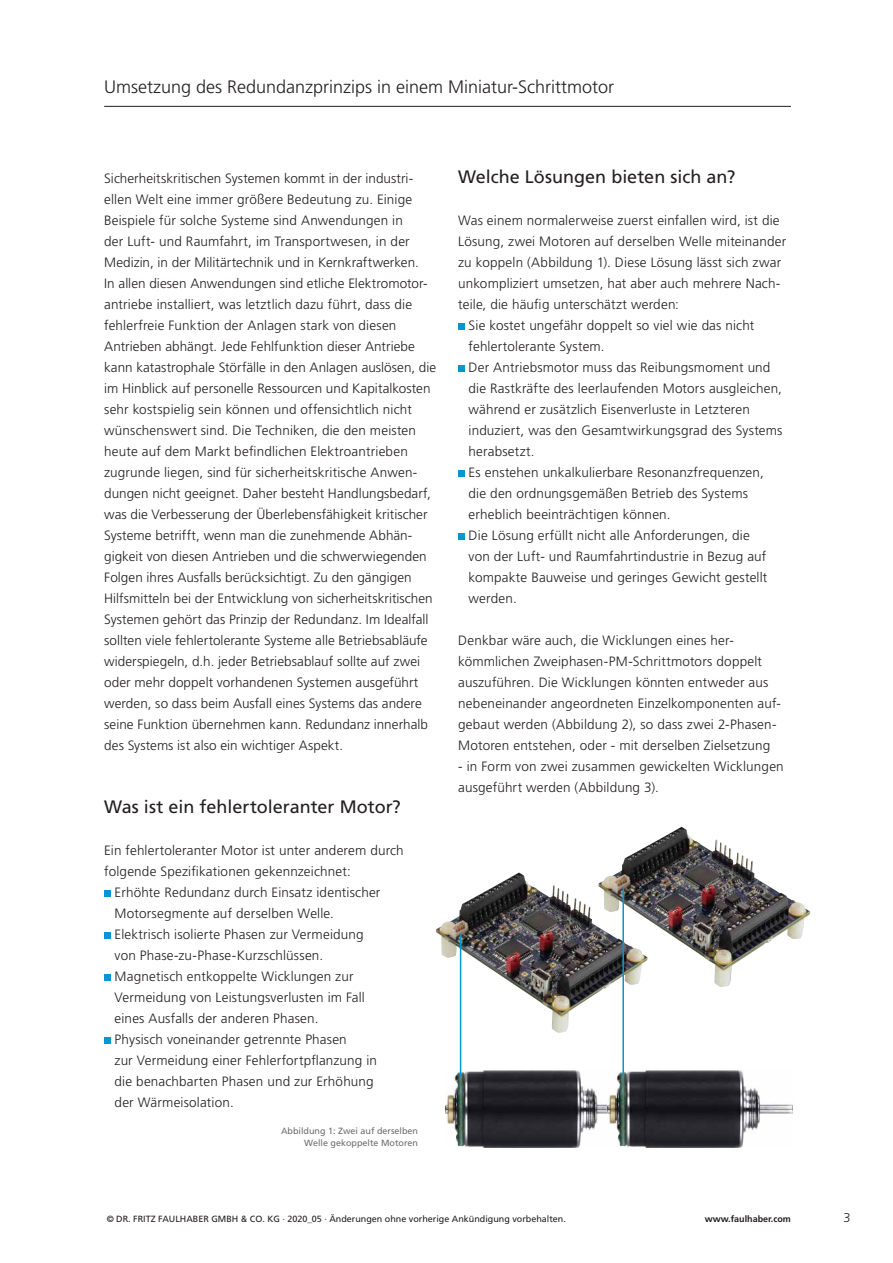
<style>
.page{position:relative;width:893px;height:1263px;background:#fff}
.page>*{position:absolute;margin:0;border:0;box-sizing:border-box;transform-origin:0 0}
.t1{font:18px "Frutiger LT Pro";color:#231f20}
.t2{font:300 18px "Frutiger LT Pro";color:#231f20}
.t3{font:300 13.5px/21px "Frutiger LT Pro";letter-spacing:.01em;color:#231f20}
.t4{font:300 12.75px "Frutiger LT Pro";color:#231f20}
.t5{font:9px "Frutiger LT";color:#231f20}
.t6{font:9px/12px "Frutiger LT Pro";color:#6c6d70;text-align:right}
.t7{font:700 9px "Frutiger LT";color:#231f20}
</style>
<div class="page">
<div style="left:104px;top:890px;width:7px;height:7px;background:#0695d6"></div>
<div style="left:104px;top:932px;width:7px;height:7px;background:#0695d6"></div>
<div style="left:104px;top:974px;width:7px;height:7px;background:#0695d6"></div>
<div style="left:104px;top:1037px;width:7px;height:7px;background:#0695d6"></div>
<div style="left:458px;top:323px;width:7px;height:7px;background:#0695d6"></div>
<div style="left:458px;top:365px;width:7px;height:7px;background:#0695d6"></div>
<div style="left:458px;top:470px;width:7px;height:7px;background:#0695d6"></div>
<div style="left:458px;top:533px;width:7px;height:7px;background:#0695d6"></div>
<hr style="left:104px;top:106px;width:687px;height:1px;background:#231f20">
<img style="left:445px;top:1071px;width:163px;height:76px">
<img style="left:608px;top:1071px;width:184px;height:76px">
<img style="left:436px;top:872px;width:171px;height:161px">
<img style="left:598px;top:827px;width:212px;height:160px">
<hr style="left:460px;top:934px;width:1px;height:142px;background:#0695d6">
<hr style="left:622px;top:888px;width:2px;height:188px;background:#0695d6">
<h1 class="t2" style="left:104px;top:77px;width:512px">Umsetzung des Redundanzprinzips in einem Miniatur-Schrittmotor</h1>
<p class="t3" style="left:104px;top:168px;width:334px">Sicherheitskritischen Systemen kommt in der industri&shy;ellen Welt eine immer größere Bedeutung zu. Einige Beispiele für solche Systeme sind Anwendungen in<br>der Luft- und Raumfahrt, im Transportwesen, in der Medizin, in der Militärtechnik und in Kernkraftwerken.<br>In allen diesen Anwendungen sind etliche Elektromotor&shy;antriebe installiert, was letztlich dazu führt, dass die fehlerfreie Funktion der Anlagen stark von diesen Antrieben abhängt. Jede Fehlfunktion dieser Antriebe kann katastrophale Störfälle in den Anlagen auslösen, die im Hinblick auf personelle Ressourcen und Kapitalkosten sehr kostspielig sein können und offensichtlich nicht wünschenswert sind. Die Techniken, die den meisten heute auf dem Markt befindlichen Elektroantrieben zugrunde liegen, sind für sicherheitskritische Anwen&shy;dungen nicht geeignet. Daher besteht Handlungsbedarf, was die Verbesserung der Überlebensfähigkeit kritischer Systeme betrifft, wenn man die zunehmende Abhän&shy;gigkeit von diesen Antrieben und die schwerwiegenden Folgen ihres Ausfalls berücksichtigt. Zu den gängigen Hilfsmitteln bei der Entwicklung von sicherheitskritischen Systemen gehört das Prinzip der Redundanz. Im Idealfall sollten viele fehlertolerante Systeme alle Betriebsabläufe widerspiegeln, d.h. jeder Betriebsablauf sollte auf zwei oder mehr doppelt vorhandenen Systemen ausgeführt werden, so dass beim Ausfall eines Systems das andere seine Funktion übernehmen kann. Redundanz innerhalb des Systems ist also ein wichtiger Aspekt.</p>
<h1 class="t1" style="left:104px;top:796px;width:298px">Was ist ein fehlertoleranter Motor?</h1>
<p class="t3" style="left:104px;top:840px;width:301px">Ein fehlertoleranter Motor ist unter anderem durch</p>
<p class="t3" style="left:104px;top:861px;width:248px">folgende Spezifikationen gekennzeichnet:</p>
<p class="t3" style="left:115px;top:882px;width:267px">Erhöhte Redundanz durch Einsatz identischer</p>
<p class="t3" style="left:115px;top:903px;width:221px">Motorsegmente auf derselben Welle.</p>
<p class="t3" style="left:115px;top:924px;width:251px">Elektrisch isolierte Phasen zur Vermeidung</p>
<p class="t3" style="left:115px;top:945px;width:210px">von Phase-zu-Phase-Kurzschlüssen.</p>
<p class="t3" style="left:115px;top:966px;width:240px">Magnetisch entkoppelte Wicklungen zur</p>
<p class="t3" style="left:115px;top:987px;width:252px">Vermeidung von Leistungsverlusten im Fall</p>
<p class="t3" style="left:115px;top:1008px;width:205px">eines Ausfalls der anderen Phasen.</p>
<p class="t3" style="left:115px;top:1029px;width:234px">Physisch voneinander getrennte Phasen</p>
<p class="t3" style="left:115px;top:1050px;width:264px">zur Vermeidung einer Fehlerfortpflanzung in</p>
<p class="t3" style="left:115px;top:1071px;width:261px">die benachbarten Phasen und zur Erhöhung</p>
<p class="t3" style="left:115px;top:1092px;width:121px">der Wärmeisolation.</p>
<p class="t6" style="left:281px;top:1125px;width:139px">Abbildung 1: Zwei auf derselben<br>Welle gekoppelte Motoren</p>
<h1 class="t1" style="left:458px;top:166px;width:279px">Welche Lösungen bieten sich an?</h1>
<p class="t3" style="left:458px;top:210px;width:323px">Was einem normalerweise zuerst einfallen wird, ist die</p>
<p class="t3" style="left:458px;top:231px;width:330px">Lösung, zwei Motoren auf derselben Welle miteinander</p>
<p class="t3" style="left:458px;top:252px;width:325px">zu koppeln (Abbildung 1). Diese Lösung lässt sich zwar</p>
<p class="t3" style="left:458px;top:273px;width:324px">unkompliziert umsetzen, hat aber auch mehrere Nach-</p>
<p class="t3" style="left:458px;top:294px;width:222px">teile, die häufig unterschätzt werden:</p>
<p class="t3" style="left:469px;top:315px;width:287px">Sie kostet ungefähr doppelt so viel wie das nicht</p>
<p class="t3" style="left:469px;top:336px;width:138px">fehlertolerante System.</p>
<p class="t3" style="left:469px;top:357px;width:303px">Der Antriebsmotor muss das Reibungsmoment und</p>
<p class="t3" style="left:469px;top:378px;width:315px">die Rastkräfte des leerlaufenden Motors ausgleichen,</p>
<p class="t3" style="left:469px;top:399px;width:283px">während er zusätzlich Eisenverluste in Letzteren</p>
<p class="t3" style="left:469px;top:420px;width:315px">induziert, was den Gesamtwirkungsgrad des Systems</p>
<p class="t3" style="left:469px;top:441px;width:68px">herabsetzt.</p>
<p class="t3" style="left:469px;top:462px;width:297px">Es enstehen unkalkulierbare Resonanzfrequenzen,</p>
<p class="t3" style="left:469px;top:483px;width:281px">die den ordnungsgemäßen Betrieb des Systems</p>
<p class="t3" style="left:469px;top:504px;width:203px">erheblich beeinträchtigen können.</p>
<p class="t3" style="left:469px;top:525px;width:283px">Die Lösung erfüllt nicht alle Anforderungen, die</p>
<p class="t3" style="left:469px;top:546px;width:299px">von der Luft- und Raumfahrtindustrie in Bezug auf</p>
<p class="t3" style="left:469px;top:567px;width:300px">kompakte Bauweise und geringes Gewicht gestellt</p>
<p class="t3" style="left:469px;top:588px;width:50px">werden.</p>
<p class="t3" style="left:458px;top:630px;width:324px">Denkbar wäre auch, die Wicklungen eines her&shy;kömmlichen Zweiphasen-PM-Schrittmotors doppelt auszuführen. Die Wicklungen könnten entweder aus nebeneinander angeordneten Einzelkomponenten auf&shy;gebaut werden (Abbildung 2), so dass zwei 2-Phasen-Motoren entstehen, oder - mit derselben Zielsetzung</p>
<p class="t3" style="left:458px;top:756px;width:327px">- in Form von zwei zusammen gewickelten Wicklungen ausgeführt werden (Abbildung 3).</p>
<p class="t5" style="left:107px;top:1213px;width:461px">© DR. FRITZ FAULHABER GMBH &amp; CO. KG · 2020_05 · Änderungen ohne vorherige Ankündigung vorbehalten.</p>
<p class="t7" style="left:705px;top:1213px;width:88px">www.faulhaber.com</p>
<p class="t4" style="left:843px;top:1210px;width:9px">3</p>
</div>
